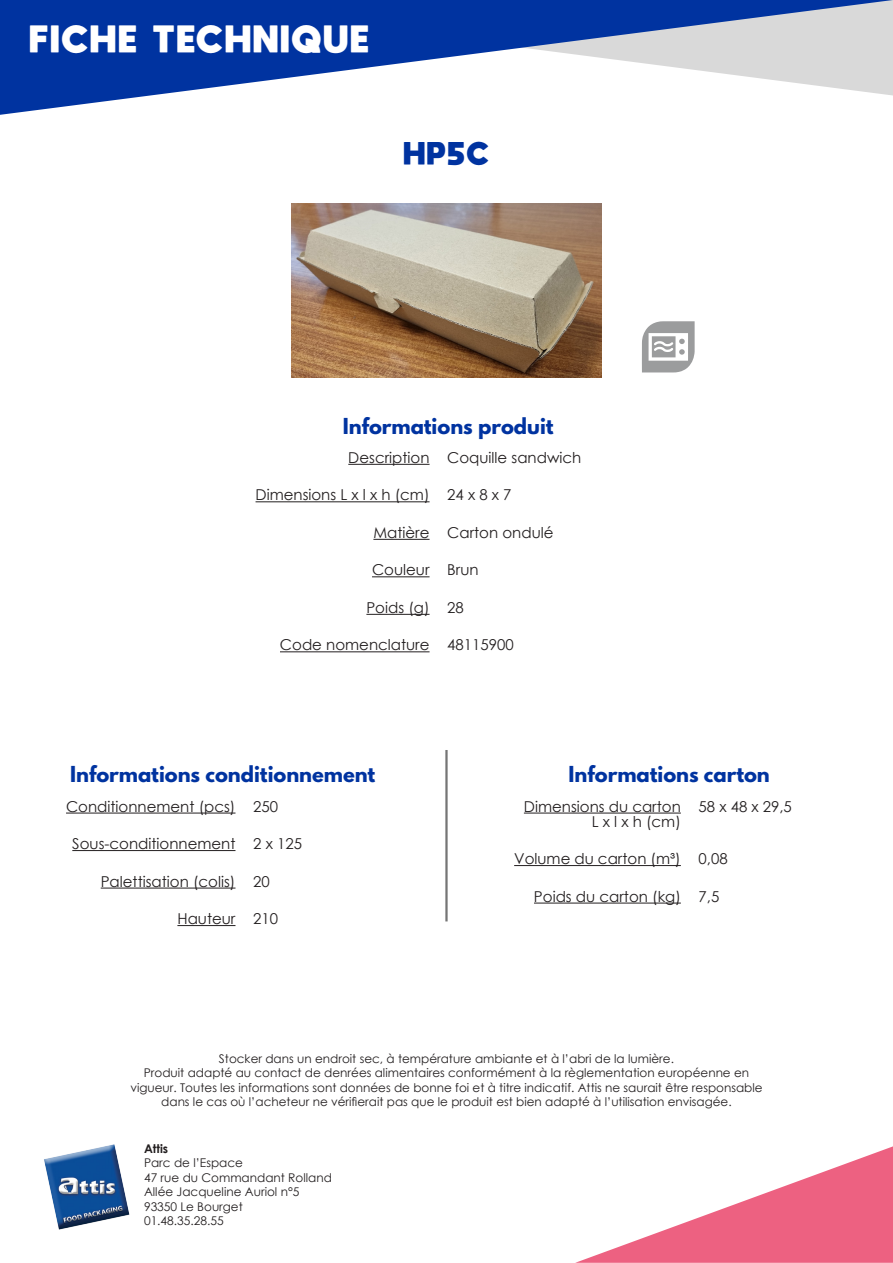
<style>
.page{position:relative;width:893px;height:1263px;background:#fff}
.page>*{position:absolute;margin:0;border:0;box-sizing:border-box;transform-origin:0 0}
.t1{font:800 27px "moon get";letter-spacing:.1em;color:#fff}
.t2{font:800 22.5px "moon get";color:#0033a0}
.t3{font:700 19.5px "League Spartan";color:#0033a0}
.t4{font:15px "Century Gothic";color:#231f20}
.t5{font:12px/14.4px "Century Gothic";color:#231f20;text-align:center}
.t6{font:700 12px "Century Gothic";color:#231f20}
</style>
<div class="page">
<svg style="left:0;top:0;width:893px;height:115px"></svg>
<svg style="left:575px;top:1146px;width:318px;height:117px"></svg>
<hr style="left:348px;top:464px;width:82px;height:1px;background:#231f20">
<hr style="left:256px;top:501px;width:174px;height:1px;background:#231f20">
<hr style="left:373px;top:539px;width:57px;height:1px;background:#231f20">
<hr style="left:372px;top:576px;width:58px;height:1px;background:#231f20">
<hr style="left:366px;top:614px;width:64px;height:1px;background:#231f20">
<hr style="left:280px;top:651px;width:150px;height:1px;background:#231f20">
<img style="left:44px;top:1144px;width:86px;height:85px">
<hr style="left:524px;top:813px;width:157px;height:1px;background:#231f20">
<hr style="left:514px;top:865px;width:167px;height:1px;background:#231f20">
<hr style="left:534px;top:903px;width:147px;height:1px;background:#231f20">
<hr style="left:66px;top:813px;width:169px;height:1px;background:#231f20">
<hr style="left:72px;top:850px;width:163px;height:1px;background:#231f20">
<hr style="left:101px;top:888px;width:134px;height:1px;background:#231f20">
<hr style="left:177px;top:925px;width:58px;height:1px;background:#231f20">
<hr style="left:445px;top:750px;width:3px;height:171px;background:#757575">
<svg style="left:642px;top:321px;width:53px;height:51px"></svg>
<img style="left:291px;top:204px;width:310px;height:173px">
<p class="t1" style="left:30px;top:22px;width:340px">FICHE TECHNIQUE</p>
<p class="t2" style="left:404px;top:139px;width:86px">HP5C</p>
<p class="t3" style="left:343px;top:410px;width:212px">Informations produit</p>
<p class="t4" style="left:348px;top:447px;width:83px">Description</p>
<p class="t4" style="left:256px;top:484px;width:175px">Dimensions L x l x h (cm)</p>
<p class="t4" style="left:373px;top:522px;width:58px">Matière</p>
<p class="t4" style="left:372px;top:559px;width:59px">Couleur</p>
<p class="t4" style="left:366px;top:597px;width:65px">Poids (g)</p>
<p class="t4" style="left:280px;top:634px;width:151px">Code nomenclature</p>
<p class="t4" style="left:447px;top:447px;width:136px">Coquille sandwich</p>
<p class="t4" style="left:447px;top:484px;width:66px">24 x 8 x 7</p>
<p class="t4" style="left:447px;top:522px;width:108px">Carton ondulé</p>
<p class="t4" style="left:447px;top:559px;width:33px">Brun</p>
<p class="t4" style="left:447px;top:597px;width:18px">28</p>
<p class="t4" style="left:447px;top:634px;width:68px">48115900</p>
<p class="t3" style="left:70px;top:759px;width:307px">Informations conditionnement</p>
<p class="t4" style="left:66px;top:796px;width:171px">Conditionnement (pcs)</p>
<p class="t4" style="left:72px;top:833px;width:165px">Sous-conditionnement</p>
<p class="t4" style="left:101px;top:871px;width:136px">Palettisation (colis)</p>
<p class="t4" style="left:177px;top:908px;width:60px">Hauteur</p>
<p class="t4" style="left:253px;top:796px;width:26px">250</p>
<p class="t4" style="left:253px;top:833px;width:50px">2 x 125</p>
<p class="t4" style="left:253px;top:871px;width:18px">20</p>
<p class="t4" style="left:253px;top:908px;width:26px">210</p>
<p class="t3" style="left:569px;top:759px;width:203px">Informations carton</p>
<p class="t4" style="left:524px;top:796px;width:158px">Dimensions du carton</p>
<p class="t4" style="left:592px;top:811px;width:91px">L x l x h (cm)</p>
<p class="t4" style="left:514px;top:848px;width:168px">Volume du carton (m³)</p>
<p class="t4" style="left:534px;top:886px;width:148px">Poids du carton (kg)</p>
<p class="t4" style="left:699px;top:796px;width:95px">58 x 48 x 29,5</p>
<p class="t4" style="left:699px;top:848px;width:31px">0,08</p>
<p class="t4" style="left:699px;top:886px;width:22px">7,5</p>
<p class="t5" style="left:219px;top:1051px;width:457px">Stocker dans un endroit sec, à température ambiante et à l’abri de la lumière.</p>
<p class="t5" style="left:130px;top:1065px;width:634px">Produit adapté au contact de denrées alimentaires conformément à la règlementation européenne en vigueur. Toutes les informations sont données de bonne foi et à titre indicatif. Attis ne saurait être responsable dans le cas où l’acheteur ne vérifierait pas que le produit est bien adapté à l’utilisation envisagée.</p>
<p class="t6" style="left:144px;top:1139px;width:26px">Attis</p>
<p class="t5" style="left:144px;top:1155px;width:100px">Parc de l’Espace</p>
<p class="t5" style="left:144px;top:1170px;width:189px">47 rue du Commandant Rolland</p>
<p class="t5" style="left:144px;top:1184px;width:157px">Allée Jacqueline Auriol n°5</p>
<p class="t5" style="left:144px;top:1199px;width:100px">93350 Le Bourget</p>
<p class="t5" style="left:144px;top:1213px;width:81px">01.48.35.28.55</p>
</div>
